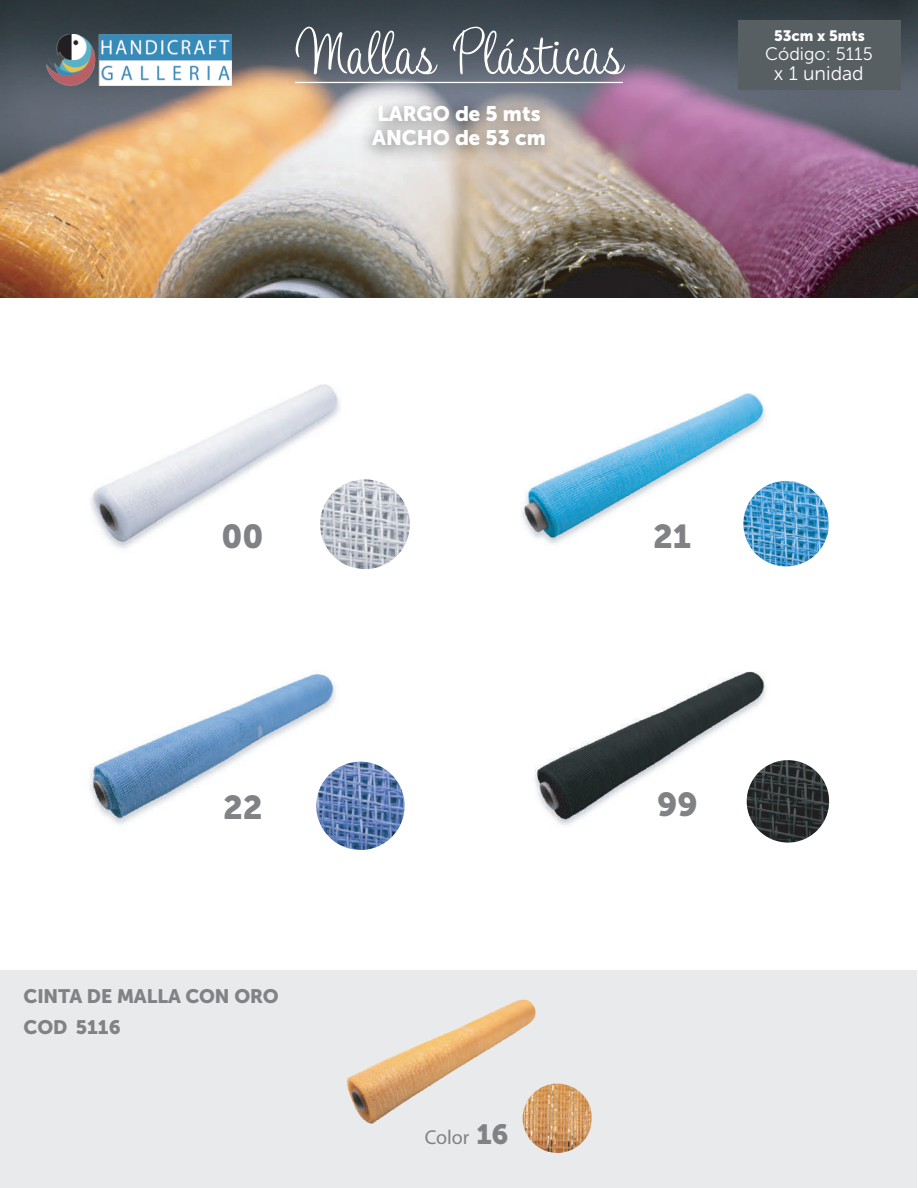
<style>
.page{position:relative;width:918px;height:1188px;background:#fff}
.page>*{position:absolute;margin:0;border:0;box-sizing:border-box;transform-origin:0 0}
.t1{font:64.5px "Tamarillo JF";color:#fff}
.t2{font:33px "Museo Sans Cyrl 900";color:#808285}
.t3{font:21px/24px "Museo Sans Cyrl 900";color:#fff}
.t4{font:20.1px "Myriad Pro";color:#808285}
.t5{font:19.5px "Museo Sans 300";color:#fff}
.t6{font:19.35px "Museo Sans Cyrl 900";color:#808285}
.t7{font:18px "Museo Sans 300";color:#fff}
.t8{font:15px "Museo Sans Cyrl 900";color:#fff}
.s1{font-family:"Museo Sans Cyrl 900";font-size:27.6px}
</style>
<div class="page">
<div style="left:1px;top:970px;width:916px;height:218px;background:#e9eaeb"></div>
<img style="left:90px;top:384px;width:319px;height:185px">
<img style="left:521px;top:393px;width:308px;height:174px">
<img style="left:89px;top:674px;width:315px;height:176px">
<img style="left:534px;top:671px;width:295px;height:172px">
<img style="left:347px;top:999px;width:245px;height:154px">
<img style="left:320px;top:479px;width:90px;height:90px;border-radius:45px">
<img style="left:743px;top:481px;width:86px;height:85px;border-radius:43px">
<img style="left:316px;top:762px;width:89px;height:88px;border-radius:44px">
<img style="left:747px;top:760px;width:82px;height:83px;border-radius:41px">
<img style="left:523px;top:1084px;width:69px;height:69px;border-radius:35px">
<img style="left:0;top:0;width:918px;height:298px">
<hr style="left:295px;top:82px;width:328px;height:1px;background:#fff">
<img style="left:354px;top:84px;width:78px;height:24px">
<img style="left:432px;top:84px;width:30px;height:24px">
<img style="left:462px;top:84px;width:102px;height:24px">
<img style="left:350px;top:108px;width:82px;height:69px">
<img style="left:432px;top:108px;width:30px;height:69px">
<img style="left:462px;top:108px;width:106px;height:69px">
<div style="left:739px;top:21px;width:162px;height:69px;background:#575f62"></div>
<img style="left:27px;top:41px;width:19px;height:5px">
<img style="left:46px;top:34px;width:186px;height:52px">
<h1 class="t1" style="left:295px;top:10px;width:329px">Mallas Plásticas</h1>
<p class="t3" style="left:372px;top:101px;width:175px">LARGO de 5 mts<br>ANCHO de 53 cm</p>
<p class="t8" style="left:774px;top:27px;width:92px">53cm x 5mts</p>
<p class="t5" style="left:774px;top:62px;width:91px">x 1 unidad</p>
<p class="t7" style="left:765px;top:44px;width:109px">Código: 5115</p>
<h2 class="t2" style="left:221px;top:518px;width:43px">00</h2>
<h2 class="t2" style="left:653px;top:518px;width:39px">21</h2>
<h2 class="t2" style="left:223px;top:788px;width:41px">22</h2>
<h2 class="t2" style="left:657px;top:785px;width:42px">99</h2>
<p class="t6" style="left:23px;top:985px;width:257px">CINTA DE MALLA CON ORO</p>
<p class="t6" style="left:23px;top:1016px;width:99px">COD 5116</p>
<p class="t4" style="left:425px;top:1125px;width:85px">Color <span class="s1">16</span></p>
</div>
